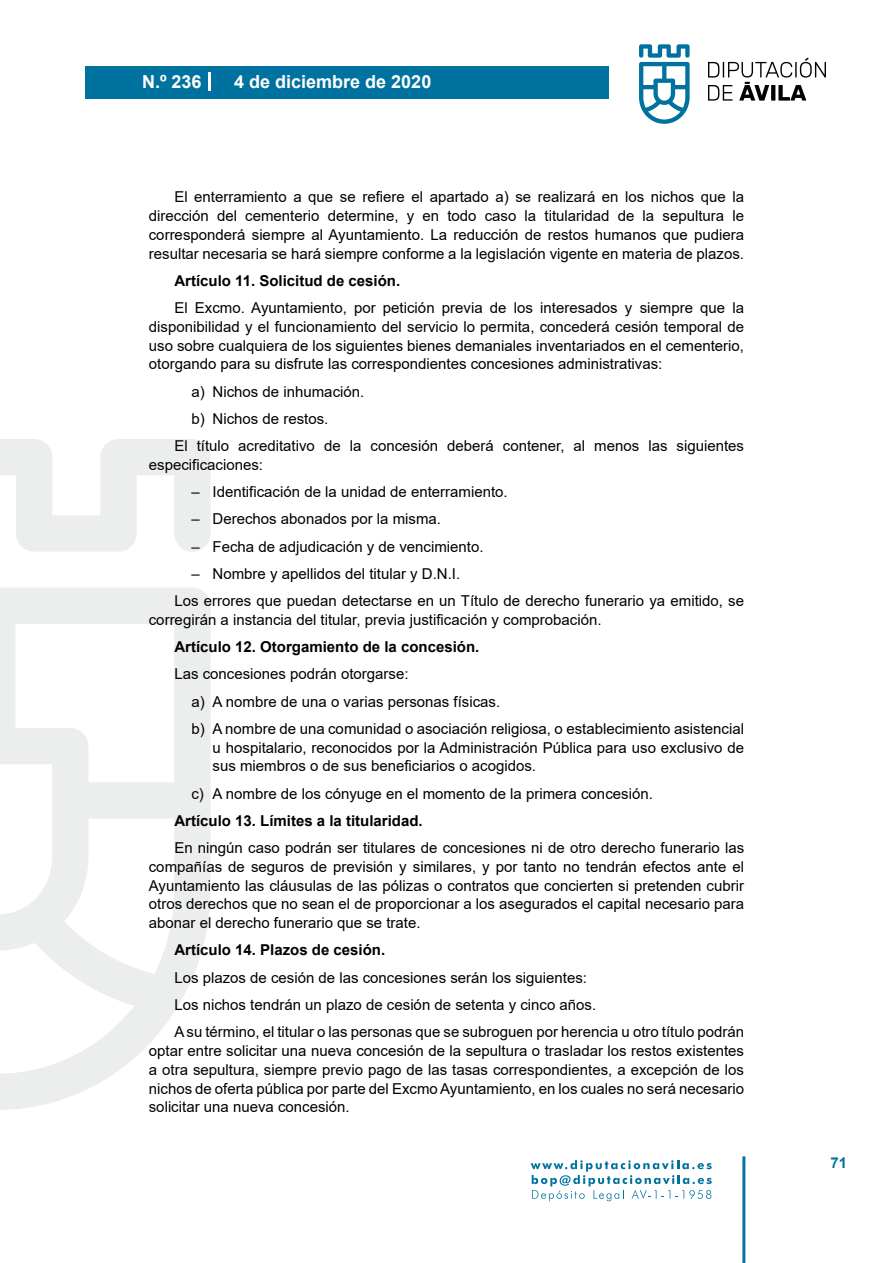
<style>
.page{position:relative;width:893px;height:1263px;background:#fff}
.page>*{position:absolute;margin:0;border:0;box-sizing:border-box;transform-origin:0 0}
.t1{font:700 18px "Arial";color:#fff}
.t2{font:15px/18.8px "Arial";color:#000;text-align:justify}
.t3{font:700 15px "Arial";color:#000}
.t4{font:700 15px "Arial";color:#04739f}
</style>
<div class="page">
<svg style="left:531px;top:1160px;width:181px;height:41px"></svg>
<div style="left:85px;top:66px;width:523px;height:33px;background:#00729f"></div>
<svg style="left:639px;top:44px;width:51px;height:80px"></svg>
<svg style="left:708px;top:58px;width:118px;height:43px"></svg>
<hr style="left:742px;top:1156px;width:3px;height:107px;background:#04739f">
<svg style="left:208px;top:72px;width:2px;height:18px"></svg>
<svg style="left:0;top:439px;width:211px;height:671px"></svg>
<p class="t1" style="left:142px;top:69px;width:61px">N.º 236</p>
<p class="t1" style="left:234px;top:69px;width:199px">4 de diciembre de 2020</p>
<p class="t2" style="left:149px;top:188px;width:597px;text-indent:26px">El enterramiento a que se refiere el apartado a) se realizará en los nichos que la dirección del cementerio determine, y en todo caso la titularidad de la sepultura le corresponderá siempre al Ayuntamiento. La reducción de restos humanos que pudiera resultar necesaria se hará siempre conforme a la legislación vigente en materia de plazos.</p>
<p class="t3" style="left:174px;top:270px;width:227px">Artículo 11. Solicitud de cesión.</p>
<p class="t2" style="left:149px;top:298px;width:597px;text-indent:26px">El Excmo. Ayuntamiento, por petición previa de los interesados y siempre que la disponibilidad y el funcionamiento del servicio lo permita, concederá cesión temporal de uso sobre cualquiera de los siguientes bienes demaniales inventariados en el cementerio, otorgando para su disfrute las correspondientes concesiones administrativas:</p>
<p class="t2" style="left:191px;top:382px;width:174px">a) Nichos de inhumación.</p>
<p class="t2" style="left:191px;top:409px;width:139px">b) Nichos de restos.</p>
<p class="t2" style="left:174px;top:436px;width:571px">El título acreditativo de la concesión deberá contener, al menos las siguientes</p>
<p class="t2" style="left:149px;top:455px;width:116px">especificaciones:</p>
<p class="t2" style="left:191px;top:482px;width:318px">– Identificación de la unidad de enterramiento.</p>
<p class="t2" style="left:191px;top:510px;width:251px">– Derechos abonados por la misma.</p>
<p class="t2" style="left:191px;top:537px;width:294px">– Fecha de adjudicación y de vencimiento.</p>
<p class="t2" style="left:174px;top:560px;width:571px;line-height:27.3px;text-indent:17px">– Nombre y apellidos del titular y D.N.I.<br>Los errores que puedan detectarse en un Título de derecho funerario ya emitido, se</p>
<p class="t2" style="left:149px;top:610px;width:454px">corregirán a instancia del titular, previa justificación y comprobación.</p>
<p class="t3" style="left:174px;top:636px;width:307px">Artículo 12. Otorgamiento de la concesión.</p>
<p class="t2" style="left:191px;top:660px;width:554px;line-height:27.3px;text-align:left;text-indent:-17px">Las concesiones podrán otorgarse:<br>a) A nombre de una o varias personas físicas.<br>b) A nombre de una comunidad o asociación religiosa, o establecimiento asistencial</p>
<p class="t2" style="left:213px;top:738px;width:533px">u hospitalario, reconocidos por la Administración Pública para uso exclusivo de sus miembros o de sus beneficiarios o acogidos.</p>
<p class="t2" style="left:191px;top:784px;width:463px">c) A nombre de los cónyuge en el momento de la primera concesión.</p>
<p class="t3" style="left:174px;top:810px;width:250px">Artículo 13. Límites a la titularidad.</p>
<p class="t2" style="left:149px;top:838px;width:597px;text-indent:26px">En ningún caso podrán ser titulares de concesiones ni de otro derecho funerario las compañías de seguros de previsión y similares, y por tanto no tendrán efectos ante el Ayuntamiento las cláusulas de las pólizas o contratos que concierten si pretenden cubrir otros derechos que no sean el de proporcionar a los asegurados el capital necesario para abonar el derecho funerario que se trate.</p>
<p class="t3" style="left:174px;top:940px;width:212px">Artículo 14. Plazos de cesión.</p>
<p class="t2" style="left:174px;top:964px;width:571px;line-height:27.3px;text-align:left">Los plazos de cesión de las concesiones serán los siguientes:<br>Los nichos tendrán un plazo de cesión de setenta y cinco años.<br>A su término, el titular o las personas que se subroguen por herencia u otro título podrán</p>
<p class="t2" style="left:149px;top:1041px;width:597px">optar entre solicitar una nueva concesión de la sepultura o trasladar los restos existentes a otra sepultura, siempre previo pago de las tasas correspondientes, a excepción de los nichos de oferta pública por parte del Excmo Ayuntamiento, en los cuales no será necesario solicitar una nueva concesión.</p>
<p class="t4" style="left:831px;top:1152px;width:18px">71</p>
</div>
